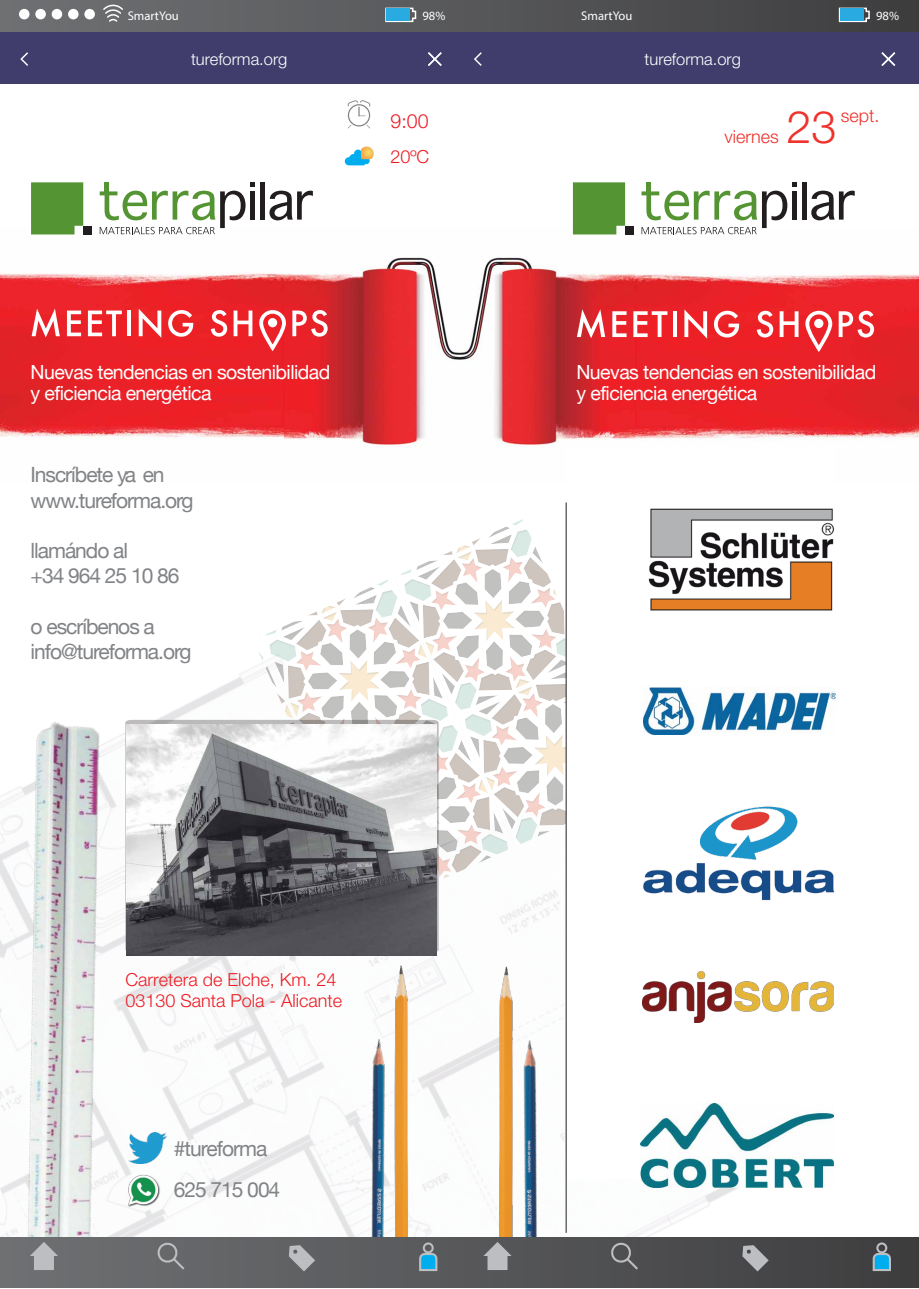
<style>
.page{position:relative;width:919px;height:1289px;background:#fff}
.page>*{position:absolute;margin:0;border:0;box-sizing:border-box;transform-origin:0 0}
.t1{font:300 45px "Helvetica Neue";color:#ee322c}
.t2{font:21px/25.2px "Helvetica Neue";letter-spacing:-.05em;color:#818386}
.t3{font:19.5px/21px "Helvetica Neue";letter-spacing:-.03em;color:#fff}
.t4{font:300 19.5px "Helvetica Neue";color:#ed1b23}
.t5{font:300 18px/21.6px "Helvetica Neue";color:#ed1b23}
.t6{font:300 18px "Helvetica Neue";color:#ee322c}
.t7{font:300 16.5px "Helvetica Neue";color:#fff}
.t8{font:12.6px "Myriad Pro";color:#fff}
</style>
<div class="page">
<svg style="left:253px;top:519px;width:313px;height:390px"></svg>
<img style="left:284px;top:227px;width:351px;height:218px">
<img style="left:0;top:228px;width:284px;height:212px">
<img style="left:635px;top:234px;width:283px;height:207px">
<img style="left:297px;top:1019px;width:93px;height:218px">
<img style="left:391px;top:937px;width:175px;height:83px">
<img style="left:390px;top:1020px;width:282px;height:217px">
<img style="left:0;top:708px;width:297px;height:529px">
<div style="left:0;top:1237px;width:918px;height:50px;background:linear-gradient(to right,#707274,#3e3e40)"></div>
<div style="left:0;top:31px;width:918px;height:53px;background:#403d6c"></div>
<div style="left:0;top:0;width:918px;height:31px;background:linear-gradient(to right,#707275,#3e3d3f)"></div>
<svg style="left:838px;top:7px;width:32px;height:16px"></svg>
<div style="left:840px;top:9px;width:23px;height:12px;background:#29abe2"></div>
<svg style="left:474px;top:52px;width:7px;height:14px"></svg>
<svg style="left:881px;top:52px;width:14px;height:14px"></svg>
<svg style="left:483px;top:1241px;width:28px;height:28px"></svg>
<svg style="left:610px;top:1241px;width:28px;height:28px"></svg>
<svg style="left:742px;top:1245px;width:26px;height:26px"></svg>
<svg style="left:872px;top:1242px;width:18px;height:28px"></svg>
<div style="left:19px;top:9px;width:10px;height:10px;background:#fff;border-radius:50%"></div>
<div style="left:35px;top:9px;width:11px;height:10px;background:#fff;border-radius:50%"></div>
<div style="left:52px;top:9px;width:10px;height:10px;background:#fff;border-radius:50%"></div>
<div style="left:68px;top:9px;width:11px;height:10px;background:#fff;border-radius:50%"></div>
<div style="left:84px;top:9px;width:11px;height:10px;background:#fff;border-radius:50%"></div>
<svg style="left:102px;top:4px;width:22px;height:19px"></svg>
<svg style="left:384px;top:7px;width:33px;height:16px"></svg>
<div style="left:386px;top:9px;width:24px;height:12px;background:#29abe2"></div>
<svg style="left:347px;top:100px;width:23px;height:28px"></svg>
<svg style="left:20px;top:52px;width:8px;height:14px"></svg>
<svg style="left:428px;top:52px;width:13px;height:14px"></svg>
<svg style="left:30px;top:1241px;width:28px;height:28px"></svg>
<svg style="left:156px;top:1241px;width:28px;height:28px"></svg>
<svg style="left:289px;top:1245px;width:26px;height:26px"></svg>
<svg style="left:419px;top:1242px;width:18px;height:28px"></svg>
<svg style="left:577px;top:309px;width:28px;height:29px"></svg>
<svg style="left:612px;top:311px;width:14px;height:26px"></svg>
<svg style="left:633px;top:311px;width:34px;height:26px"></svg>
<svg style="left:672px;top:311px;width:4px;height:26px"></svg>
<svg style="left:684px;top:309px;width:23px;height:29px"></svg>
<svg style="left:714px;top:311px;width:25px;height:26px"></svg>
<svg style="left:756px;top:311px;width:17px;height:26px"></svg>
<svg style="left:779px;top:311px;width:19px;height:26px"></svg>
<svg style="left:838px;top:311px;width:36px;height:26px"></svg>
<svg style="left:805px;top:311px;width:27px;height:41px"></svg>
<div style="left:814px;top:319px;width:9px;height:9px;background:#fff;border-radius:50%"></div>
<svg style="left:32px;top:308px;width:28px;height:29px"></svg>
<svg style="left:67px;top:310px;width:14px;height:26px"></svg>
<svg style="left:88px;top:310px;width:34px;height:26px"></svg>
<hr style="left:127px;top:310px;width:4px;height:26px;background:#fff">
<svg style="left:139px;top:309px;width:22px;height:29px"></svg>
<svg style="left:168px;top:310px;width:25px;height:27px"></svg>
<svg style="left:211px;top:310px;width:16px;height:27px"></svg>
<svg style="left:233px;top:310px;width:19px;height:26px"></svg>
<svg style="left:292px;top:310px;width:35px;height:27px"></svg>
<svg style="left:259px;top:310px;width:27px;height:41px"></svg>
<div style="left:268px;top:318px;width:9px;height:9px;background:#fff;border-radius:50%"></div>
<div style="left:566px;top:448px;width:267px;height:730px;background:#fff"></div>
<svg style="left:345px;top:146px;width:29px;height:19px"></svg>
<svg style="left:125px;top:720px;width:313px;height:232px;background:#b7b4b5"></svg>
<hr style="left:566px;top:502px;width:1px;height:730px;background:#221e1f">
<img style="left:128px;top:1132px;width:38px;height:31px">
<img style="left:128px;top:1174px;width:33px;height:33px">
<img style="left:127px;top:724px;width:309px;height:232px">
<img style="left:648px;top:508px;width:186px;height:102px">
<img style="left:643px;top:806px;width:192px;height:95px">
<img style="left:640px;top:1103px;width:193px;height:84px">
<div style="left:801px;top:182px;width:5px;height:38px;background:#221e1f"></div>
<svg style="left:811px;top:191px;width:43px;height:29px"></svg>
<svg style="left:641px;top:182px;width:155px;height:52px"></svg>
<div style="left:573px;top:182px;width:52px;height:52px;background:#549433"></div>
<div style="left:625px;top:226px;width:9px;height:8px;background:#221e1f"></div>
<div style="left:260px;top:182px;width:5px;height:38px;background:#221e1f"></div>
<svg style="left:269px;top:191px;width:44px;height:29px"></svg>
<svg style="left:100px;top:182px;width:155px;height:52px"></svg>
<div style="left:31px;top:182px;width:52px;height:52px;background:#549433"></div>
<div style="left:83px;top:226px;width:9px;height:8px;background:#221e1f"></div>
<img style="left:643px;top:687px;width:192px;height:47px">
<img style="left:643px;top:971px;width:190px;height:51px">
<p class="t8" style="left:128px;top:8px;width:53px">SmartYou</p>
<p class="t8" style="left:422px;top:8px;width:24px">98%</p>
<p class="t7" style="left:191px;top:46px;width:98px">tureforma.org</p>
<p class="t4" style="left:390px;top:106px;width:39px">9:00</p>
<p class="t5" style="left:390px;top:144px;width:40px">20ºC</p>
<p class="t8" style="left:581px;top:8px;width:53px">SmartYou</p>
<p class="t8" style="left:875px;top:8px;width:24px">98%</p>
<p class="t7" style="left:644px;top:46px;width:98px">tureforma.org</p>
<p class="t6" style="left:724px;top:122px;width:56px">viernes</p>
<p class="t6" style="left:840px;top:101px;width:40px">sept.</p>
<h1 class="t1" style="left:786px;top:90px;width:52px">23</h1>
<p class="t3" style="left:31px;top:361px;width:301px">Nuevas tendencias en sostenibilidad y eficiencia energética</p>
<p class="t3" style="left:576px;top:361px;width:301px">Nuevas tendencias en sostenibilidad y eficiencia energética</p>
<p class="t2" style="left:31px;top:462px;width:164px">Inscríbete ya en www.tureforma.org</p>
<p class="t2" style="left:31px;top:537px;width:150px">llamándo al<br>+34 964 25 10 86</p>
<p class="t2" style="left:31px;top:613px;width:162px">o escríbenos a info@tureforma.org</p>
<p class="t5" style="left:125px;top:967px;width:218px">Carretera de Elche, Km. 24<br>03130 Santa Pola - Alicante</p>
<p class="t2" style="left:174px;top:1128px;width:108px;line-height:40.8px">#tureforma<br>625 715 004</p>
</div>
